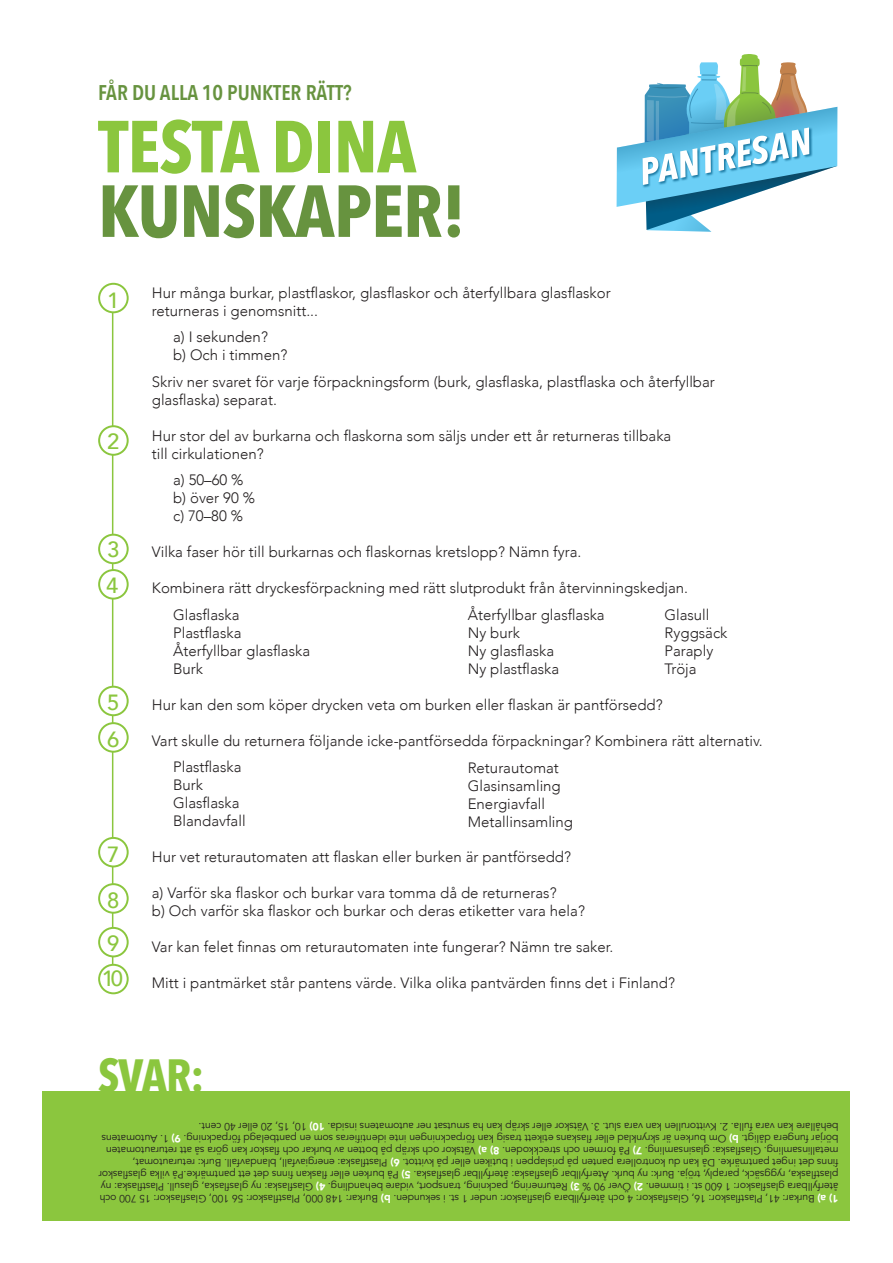
<style>
.page{position:relative;width:893px;height:1263px;background:#fff}
.page>*{position:absolute;margin:0;border:0;box-sizing:border-box;transform-origin:0 0}
.t1{font:700 72.75px/64.5px "Avenir Next Condensed";letter-spacing:-.01em;color:#67933f}
.t2{font:700 46.5px "Avenir Next Condensed";color:#8bc63e}
.t3{font:500 21.9px "Avenir";color:#8bc63e}
.t4{font:600 21.3px "Avenir Next Condensed";color:#67933f}
.t5{font:300 15px/18px "Avenir";color:#231f20}
.t6{font:10.5px/12px "Avenir";letter-spacing:-.01em;color:#231f20}
.s1{color:#8bc63e}
.s2{font-weight:900;color:#fff}
</style>
<div class="page">
<div style="left:43px;top:1091px;width:807px;height:129px;background:#8bc63e"></div>
<hr style="left:112px;top:308px;width:1px;height:679px;background:#8bc63e">
<div style="left:99px;top:284px;width:29px;height:28px;background:#fff;border-radius:50%"></div>
<div style="left:98px;top:283px;width:31px;height:30px;border:2px solid #8bc63e;border-radius:50%"></div>
<div style="left:99px;top:426px;width:29px;height:29px;background:#fff;border-radius:50%"></div>
<div style="left:98px;top:425px;width:31px;height:31px;border:2px solid #8bc63e;border-radius:50%"></div>
<div style="left:99px;top:535px;width:29px;height:28px;background:#fff;border-radius:50%"></div>
<div style="left:98px;top:534px;width:31px;height:30px;border:2px solid #8bc63e;border-radius:50%"></div>
<div style="left:99px;top:570px;width:29px;height:29px;background:#fff;border-radius:50%"></div>
<div style="left:98px;top:569px;width:31px;height:31px;border:2px solid #8bc63e;border-radius:50%"></div>
<div style="left:99px;top:687px;width:29px;height:28px;background:#fff;border-radius:50%"></div>
<div style="left:98px;top:686px;width:31px;height:30px;border:2px solid #8bc63e;border-radius:50%"></div>
<div style="left:99px;top:723px;width:29px;height:29px;background:#fff;border-radius:50%"></div>
<div style="left:98px;top:722px;width:31px;height:31px;border:2px solid #8bc63e;border-radius:50%"></div>
<div style="left:99px;top:838px;width:29px;height:28px;background:#fff;border-radius:50%"></div>
<div style="left:98px;top:837px;width:31px;height:30px;border:2px solid #8bc63e;border-radius:50%"></div>
<div style="left:99px;top:884px;width:29px;height:29px;background:#fff;border-radius:50%"></div>
<div style="left:98px;top:883px;width:31px;height:31px;border:2px solid #8bc63e;border-radius:50%"></div>
<div style="left:99px;top:928px;width:29px;height:28px;background:#fff;border-radius:50%"></div>
<div style="left:98px;top:927px;width:31px;height:30px;border:2px solid #8bc63e;border-radius:50%"></div>
<div style="left:99px;top:965px;width:29px;height:28px;background:#fff;border-radius:50%"></div>
<div style="left:98px;top:964px;width:31px;height:30px;border:2px solid #8bc63e;border-radius:50%"></div>
<svg style="left:617px;top:54px;width:220px;height:178px"></svg>
<p class="t4" style="left:98px;top:74px;width:255px">FÅR DU ALLA 10 PUNKTER RÄTT?</p>
<p class="t1" style="left:98px;top:114px;width:369px"><span class="s1">TESTA DINA<br></span>KUNSKAPER!</p>
<p class="t3" style="left:107px;top:281px;width:14px">1</p>
<p class="t3" style="left:107px;top:422px;width:14px">2</p>
<p class="t3" style="left:107px;top:531px;width:14px">3</p>
<p class="t3" style="left:106px;top:566px;width:14px">4</p>
<p class="t3" style="left:107px;top:683px;width:14px">5</p>
<p class="t3" style="left:107px;top:720px;width:14px">6</p>
<p class="t3" style="left:107px;top:836px;width:14px">7</p>
<p class="t3" style="left:107px;top:882px;width:14px">8</p>
<p class="t3" style="left:107px;top:924px;width:14px">9</p>
<p class="t3" style="left:102px;top:959px;width:23px">10</p>
<p class="t5" style="left:152px;top:284px;width:460px">Hur många burkar, plastflaskor, glasflaskor och återfyllbara glasflaskor returneras i genomsnitt...</p>
<p class="t5" style="left:173px;top:328px;width:96px">a) I sekunden?</p>
<p class="t5" style="left:173px;top:346px;width:116px">b) Och i timmen?</p>
<p class="t5" style="left:152px;top:373px;width:564px">Skriv ner svaret för varje förpackningsform (burk, glasflaska, plastflaska och återfyllbar glasflaska) separat.</p>
<p class="t5" style="left:152px;top:427px;width:521px">Hur stor del av burkarna och flaskorna som säljs under ett år returneras tillbaka till cirkulationen?</p>
<p class="t5" style="left:173px;top:471px;width:83px">a) 50–60 % b) över 90 % c) 70–80 %</p>
<p class="t5" style="left:152px;top:543px;width:431px">Vilka faser hör till burkarnas och flaskornas kretslopp? Nämn fyra.</p>
<p class="t5" style="left:152px;top:579px;width:538px">Kombinera rätt dryckesförpackning med rätt slutprodukt från återvinningskedjan.</p>
<p class="t5" style="left:173px;top:606px;width:68px">Glasflaska</p>
<p class="t5" style="left:173px;top:624px;width:70px">Plastflaska</p>
<p class="t5" style="left:173px;top:642px;width:138px">Återfyllbar glasflaska</p>
<p class="t5" style="left:173px;top:660px;width:32px">Burk</p>
<p class="t5" style="left:152px;top:696px;width:512px">Hur kan den som köper drycken veta om burken eller flaskan är pantförsedd?</p>
<p class="t5" style="left:152px;top:732px;width:612px">Vart skulle du returnera följande icke-pantförsedda förpackningar? Kombinera rätt alternativ.</p>
<p class="t5" style="left:173px;top:758px;width:70px">Plastflaska</p>
<p class="t5" style="left:173px;top:776px;width:32px">Burk</p>
<p class="t5" style="left:173px;top:794px;width:68px">Glasflaska</p>
<p class="t5" style="left:173px;top:812px;width:74px">Blandavfall</p>
<p class="t5" style="left:152px;top:848px;width:421px">Hur vet returautomaten att flaskan eller burken är pantförsedd?</p>
<p class="t5" style="left:152px;top:884px;width:406px">a) Varför ska flaskor och burkar vara tomma då de returneras?</p>
<p class="t5" style="left:152px;top:902px;width:435px">b) Och varför ska flaskor och burkar och deras etiketter vara hela?</p>
<p class="t5" style="left:152px;top:938px;width:463px">Var kan felet finnas om returautomaten inte fungerar? Nämn tre saker.</p>
<p class="t5" style="left:152px;top:974px;width:525px">Mitt i pantmärket står pantens värde. Vilka olika pantvärden finns det i Finland?</p>
<p class="t5" style="left:468px;top:606px;width:138px">Återfyllbar glasflaska</p>
<p class="t5" style="left:468px;top:624px;width:54px">Ny burk</p>
<p class="t5" style="left:468px;top:642px;width:88px">Ny glasflaska</p>
<p class="t5" style="left:468px;top:660px;width:93px">Ny plastflaska</p>
<p class="t5" style="left:664px;top:606px;width:47px">Glasull</p>
<p class="t5" style="left:664px;top:624px;width:65px">Ryggsäck</p>
<p class="t5" style="left:664px;top:642px;width:50px">Paraply</p>
<p class="t5" style="left:664px;top:660px;width:34px">Tröja</p>
<p class="t5" style="left:468px;top:758px;width:95px">Returautomat<br>Glasinsamling</p>
<p class="t5" style="left:468px;top:794px;width:79px">Energiavfall</p>
<p class="t5" style="left:468px;top:812px;width:107px">Metallinsamling</p>
<p class="t2" style="left:98px;top:1047px;width:108px">SVAR:</p>
<p class="t6" style="left:838px;top:1204px;width:741px;rotate:-180deg"><span class="s2">1) a)</span> Burkar: 41, Plastflaskor: 16, Glasflaskor: 4 och återfyllbara glasflaskor: under 1 st. i sekunden. <span class="s2">b)</span> Burkar: 148 000, Plastflaskor: 56 100, Glasflaskor: 15 700 och återfyllbara glasflaskor: 1 600 st. i timmen. <span class="s2">2)</span> Över 90 % <span class="s2">3)</span> Returnering, packning, transport, vidare behandling. <span class="s2">4)</span> Glasflaska: ny glasflaska, glasull. Plastflaska: ny plastflaska, ryggsäck, paraply, tröja. Burk: ny burk. Återfyllbar glasflaska: återfyllbar glasflaska. <span class="s2">5)</span> På burken eller flaskan finns det ett pantmärke.På vilka glasflaskor finns det inget pantmärke. Då kan du kontrollera panten på prislappen i butiken eller på kvittot. <span class="s2">6)</span> Plastflaska: energiavfall, blandavfall. Burk: returautomat, metallinsamling. Glasflaska: glasinsamling. <span class="s2">7)</span> På formen och streckkoden. <span class="s2">8) a)</span> Vätskor och skräp på botten av burkar och flaskor kan göra så att returautomaten börjar fungera dåligt. <span class="s2">b)</span> Om burken är skrynklad eller flaskans etikett trasig kan förpackningen inte identifieras som en pantbelagd förpackning. <span class="s2">9)</span> 1. Automatens behållare kan vara fulla. 2. Kvittorullen kan vara slut. 3. Vätskor eller skräp kan ha smutsat ner automatens insida. <span class="s2">10)</span> 10, 15, 20 eller 40 cent.</p>
</div>
